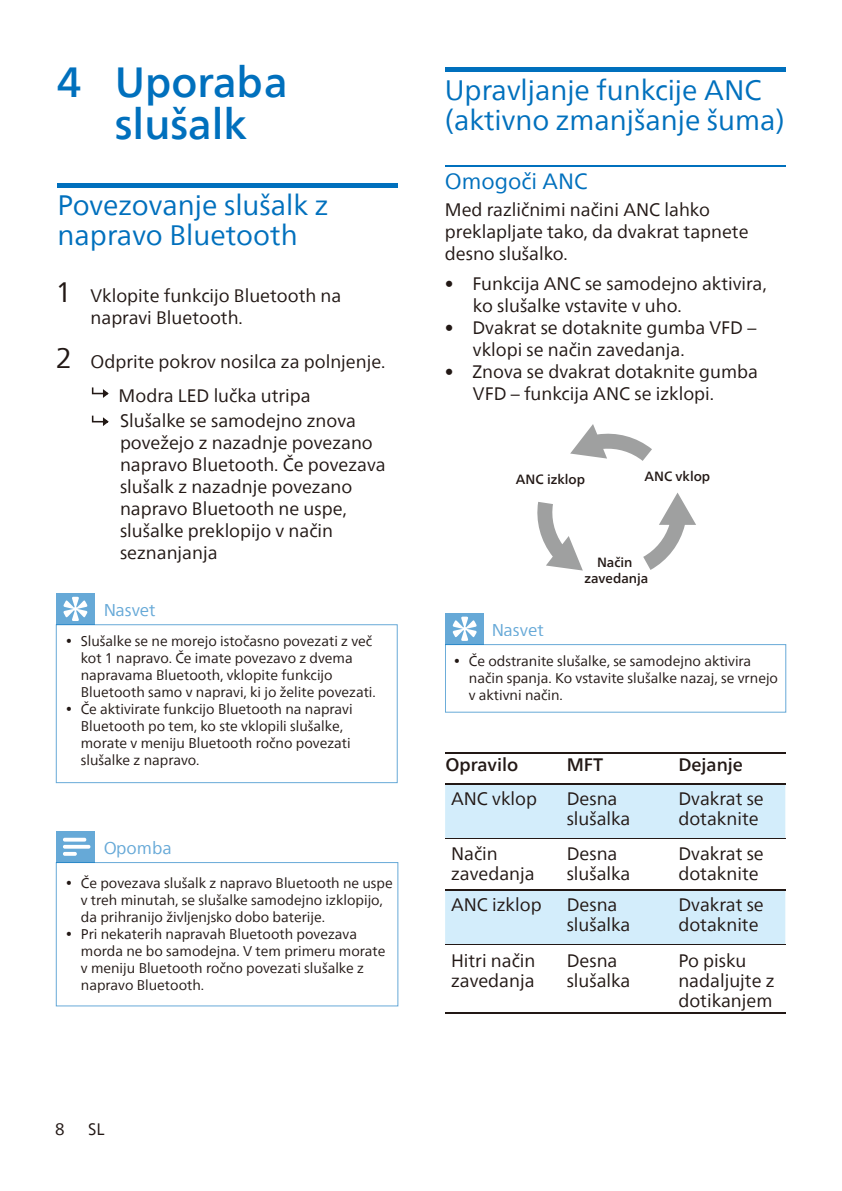
<style>
.page{position:relative;width:842px;height:1191px;background:#fff}
.page>*{position:absolute;margin:0;border:0;box-sizing:border-box;transform-origin:0 0}
.t1{font:500 42px/42px "Neue Frutiger World";color:#0070bd;text-align:center}
.t2{font:28px/30px "Neue Frutiger World";color:#0070bd}
.t3{font:28px "Neue Frutiger World";color:#221815}
.t4{font:22px "Neue Frutiger World";color:#0070bd}
.t5{font:18px/22px "Neue Frutiger World";color:#221815}
.t6{font:500 18px "Neue Frutiger World";color:#221815}
.t7{font:17px "Neue Frutiger World";color:#0070bd}
.t8{font:16.6px "Neue Frutiger World";color:#221815}
.t9{font:14px/17px "Neue Frutiger World";color:#221815}
.t10{font:500 13.4px/16px "Neue Frutiger World";color:#221815;text-align:center}
</style>
<div class="page">
<div style="left:445px;top:785px;width:340px;height:53px;background:#d3edfb"></div>
<hr style="left:445px;top:752px;width:128px;height:1px;background:#221815">
<hr style="left:573px;top:752px;width:108px;height:1px;background:#221815">
<hr style="left:681px;top:752px;width:104px;height:1px;background:#221815">
<hr style="left:445px;top:784px;width:128px;height:1px;background:#221815">
<hr style="left:573px;top:784px;width:108px;height:1px;background:#221815">
<hr style="left:681px;top:784px;width:104px;height:1px;background:#221815">
<hr style="left:445px;top:838px;width:128px;height:1px;background:#221815">
<hr style="left:573px;top:838px;width:108px;height:1px;background:#221815">
<hr style="left:681px;top:838px;width:104px;height:1px;background:#221815">
<div style="left:445px;top:890px;width:340px;height:54px;background:#d3edfb"></div>
<hr style="left:445px;top:889px;width:128px;height:1px;background:#221815">
<hr style="left:573px;top:889px;width:108px;height:1px;background:#221815">
<hr style="left:681px;top:889px;width:104px;height:1px;background:#221815">
<hr style="left:445px;top:944px;width:128px;height:1px;background:#221815">
<hr style="left:573px;top:944px;width:108px;height:1px;background:#221815">
<hr style="left:681px;top:944px;width:104px;height:1px;background:#221815">
<hr style="left:445px;top:1013px;width:128px;height:1px;background:#221815">
<hr style="left:573px;top:1013px;width:108px;height:1px;background:#221815">
<hr style="left:681px;top:1013px;width:104px;height:1px;background:#221815">
<hr style="left:445px;top:67px;width:340px;height:4px;background:#0070bd">
<hr style="left:445px;top:165px;width:340px;height:1px;background:#0070bd">
<svg style="left:643px;top:492px;width:53px;height:78px"></svg>
<svg style="left:570px;top:424px;width:82px;height:37px"></svg>
<svg style="left:537px;top:502px;width:46px;height:68px"></svg>
<hr style="left:58px;top:183px;width:340px;height:4px;background:#0070bd">
<svg style="left:92px;top:387px;width:17px;height:11px"></svg>
<svg style="left:92px;top:415px;width:17px;height:11px"></svg>
<div style="left:56px;top:593px;width:39px;height:31px;background:#66a9d7"></div>
<svg style="left:64px;top:597px;width:23px;height:24px"></svg>
<div style="left:56px;top:831px;width:39px;height:31px;background:#66a9d7"></div>
<svg style="left:63px;top:837px;width:27px;height:18px"></svg>
<div style="left:445px;top:613px;width:39px;height:31px;background:#66a9d7"></div>
<svg style="left:453px;top:616px;width:24px;height:25px"></svg>
<h1 class="t1" style="left:57px;top:62px;width:232px">4 Uporaba slušalk</h1>
<h2 class="t2" style="left:58px;top:191px;width:272px">Povezovanje slušalk z napravo Bluetooth</h2>
<h2 class="t3" style="left:56px;top:270px;width:18px">1</h2>
<h2 class="t3" style="left:56px;top:336px;width:18px">2</h2>
<p class="t5" style="left:91px;top:285px;width:252px">Vklopite funkcijo Bluetooth na napravi Bluetooth.</p>
<p class="t5" style="left:91px;top:351px;width:296px">Odprite pokrov nosilca za polnjenje.</p>
<p class="t5" style="left:119px;top:383px;width:239px;line-height:25.4px">Modra LED lučka utripa<br>Slušalke se samodejno znova</p>
<p class="t5" style="left:120px;top:432px;width:267px">povežejo z nazadnje povezano napravo Bluetooth. Če povezava slušalk z nazadnje povezano napravo Bluetooth ne uspe, slušalke preklopijo v način seznanjanja</p>
<p class="t7" style="left:103px;top:596px;width:54px">Nasvet</p>
<p class="t9" style="left:81px;top:633px;width:297px;text-indent:-15px">• Slušalke se ne morejo istočasno povezati z več kot 1 napravo. Če imate povezavo z dvema napravama Bluetooth, vklopite funkcijo Bluetooth samo v napravi, ki jo želite povezati.</p>
<p class="t9" style="left:81px;top:701px;width:273px;text-indent:-15px">• Če aktivirate funkcijo Bluetooth na napravi Bluetooth po tem, ko ste vklopili slušalke, morate v meniju Bluetooth ročno povezati slušalke z napravo.</p>
<p class="t7" style="left:103px;top:834px;width:70px">Opomba</p>
<p class="t9" style="left:81px;top:874px;width:313px;text-indent:-15px">• Če povezava slušalk z napravo Bluetooth ne uspe v treh minutah, se slušalke samodejno izklopijo, da prihranijo življenjsko dobo baterije.</p>
<p class="t9" style="left:81px;top:925px;width:306px;text-indent:-15px">• Pri nekaterih napravah Bluetooth povezava morda ne bo samodejna. V tem primeru morate v meniju Bluetooth ročno povezati slušalke z napravo Bluetooth.</p>
<p class="t8" style="left:55px;top:1116px;width:11px">8</p>
<p class="t8" style="left:88px;top:1116px;width:18px">SL</p>
<h2 class="t2" style="left:445px;top:75px;width:341px">Upravljanje funkcije ANC (aktivno zmanjšanje šuma)</h2>
<p class="t4" style="left:445px;top:164px;width:144px">Omogoči ANC</p>
<p class="t5" style="left:445px;top:199px;width:305px">Med različnimi načini ANC lahko preklapljate tako, da dvakrat tapnete desno slušalko.</p>
<p class="t5" style="left:473px;top:272px;width:295px;text-indent:-28px">• Funkcija ANC se samodejno aktivira, ko slušalke vstavite v uho.</p>
<p class="t5" style="left:473px;top:316px;width:285px;text-indent:-28px">• Dvakrat se dotaknite gumba VFD – vklopi se način zavedanja.</p>
<p class="t5" style="left:473px;top:360px;width:286px;text-indent:-28px">• Znova se dvakrat dotaknite gumba<br>VFD – funkcija ANC se izklopi.</p>
<p class="t10" style="left:516px;top:471px;width:71px">ANC izklop</p>
<p class="t10" style="left:644px;top:468px;width:67px">ANC vklop</p>
<p class="t7" style="left:491px;top:616px;width:54px">Nasvet</p>
<p class="t10" style="left:584px;top:554px;width:65px">Način zavedanja</p>
<p class="t9" style="left:469px;top:652px;width:311px;text-indent:-15px">• Če odstranite slušalke, se samodejno aktivira način spanja. Ko vstavite slušalke nazaj, se vrnejo v aktivni način.</p>
<p class="t6" style="left:445px;top:750px;width:74px">Opravilo</p>
<p class="t5" style="left:451px;top:788px;width:87px">ANC vklop</p>
<p class="t5" style="left:567px;top:789px;width:65px;line-height:20px">Desna slušalka</p>
<p class="t5" style="left:567px;top:844px;width:65px;line-height:20px">Desna slušalka</p>
<p class="t6" style="left:567px;top:750px;width:38px">MFT</p>
<p class="t6" style="left:678px;top:750px;width:66px">Dejanje</p>
<p class="t5" style="left:678px;top:789px;width:87px;line-height:20px">Dvakrat se dotaknite</p>
<p class="t5" style="left:678px;top:844px;width:87px;line-height:20px">Dvakrat se dotaknite</p>
<p class="t5" style="left:451px;top:844px;width:85px;line-height:20px">Način zavedanja</p>
<p class="t5" style="left:451px;top:893px;width:92px">ANC izklop</p>
<p class="t5" style="left:567px;top:894px;width:65px;line-height:20px">Desna slušalka</p>
<p class="t5" style="left:567px;top:951px;width:65px;line-height:20px">Desna slušalka</p>
<p class="t5" style="left:678px;top:894px;width:87px;line-height:20px">Dvakrat se dotaknite</p>
<p class="t5" style="left:678px;top:951px;width:98px;line-height:20px">Po pisku nadaljujte z dotikanjem</p>
<p class="t5" style="left:451px;top:951px;width:86px;line-height:20px">Hitri način zavedanja</p>
</div>
